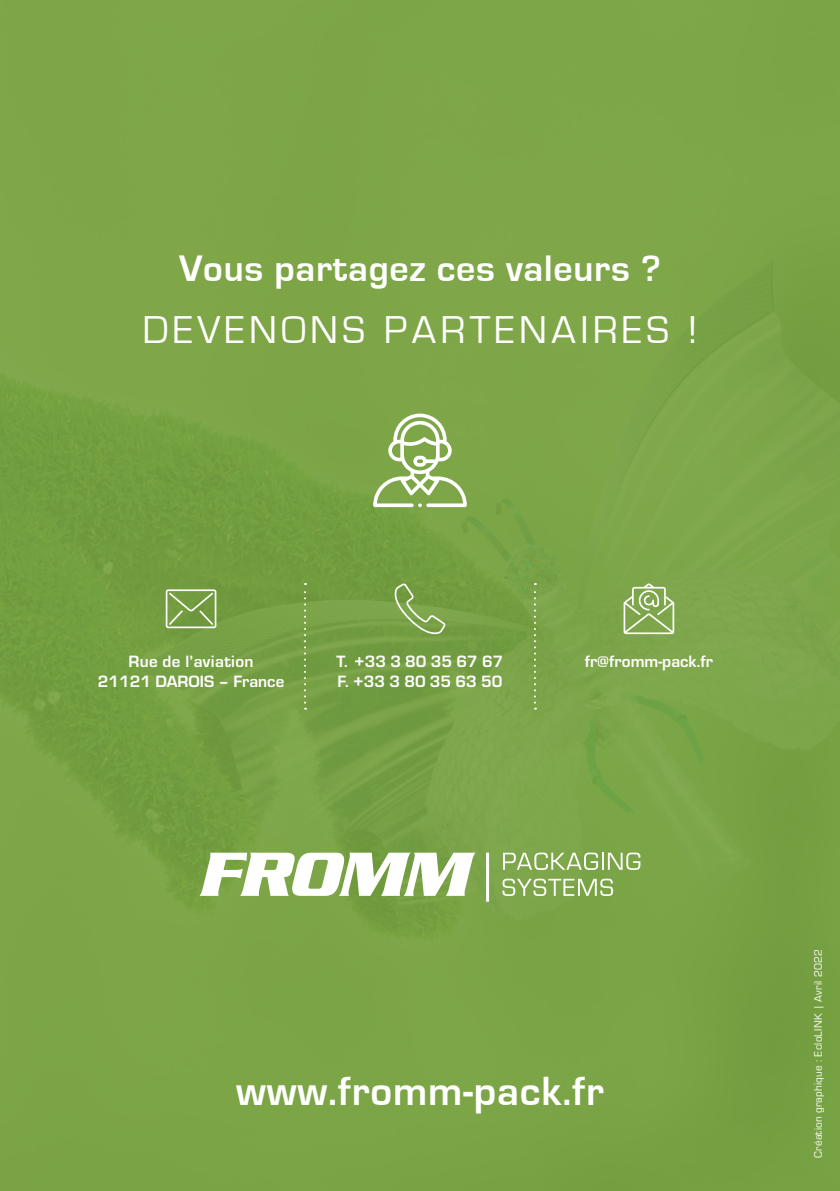
<style>
.page{position:relative;width:840px;height:1191px;background:#fff}
.page>*{position:absolute;margin:0;border:0;box-sizing:border-box;transform-origin:0 0}
.t1{font:700 42px "Eurostile";letter-spacing:.02em;color:#fff}
.t2{font:40px "Eurostile";letter-spacing:.11em;color:#fff}
.t3{font:700 38px "Eurostile";letter-spacing:.02em;color:#fff}
.t4{font:700 17px/20.4px "Eurostile";color:#fff}
.t5{font:11.2px "Eurostile";letter-spacing:.02em;color:#fff}
</style>
<div class="page">
<div style="left:0;top:0;width:839px;height:1191px;background:#78a341"></div>
<hr style="left:486px;top:852px;width:3px;height:49px;background:#fff">
<svg style="left:502px;top:852px;width:138px;height:18px"></svg>
<svg style="left:502px;top:878px;width:110px;height:18px"></svg>
<svg style="left:199px;top:852px;width:276px;height:44px"></svg>
<svg style="left:623px;top:583px;width:50px;height:51px"></svg>
<svg style="left:393px;top:583px;width:52px;height:51px"></svg>
<svg style="left:166px;top:589px;width:50px;height:39px"></svg>
<svg style="left:304px;top:583px;width:2px;height:126px"></svg>
<svg style="left:533px;top:583px;width:2px;height:126px"></svg>
<svg style="left:373px;top:413px;width:93px;height:94px"></svg>
<h3 class="t3" style="left:179px;top:247px;width:483px">Vous partagez ces valeurs ?</h3>
<h2 class="t2" style="left:142px;top:308px;width:556px">DEVENONS PARTENAIRES !</h2>
<p class="t4" style="left:98px;top:650px;width:188px;text-align:center">Rue de l’aviation<br>21121 DAROIS – France</p>
<p class="t4" style="left:584px;top:650px;width:129px">fr@fromm-pack.fr</p>
<p class="t4" style="left:336px;top:650px;width:168px">T. +33 3 80 35 67 67<br>F. +33 3 80 35 63 50</p>
<h1 class="t1" style="left:236px;top:1068px;width:369px">www.fromm-pack.fr</h1>
<p class="t5" style="left:810px;top:1158px;width:210px;rotate:-90deg">Création graphique : EcloLINK | Avril 2022</p>
</div>
